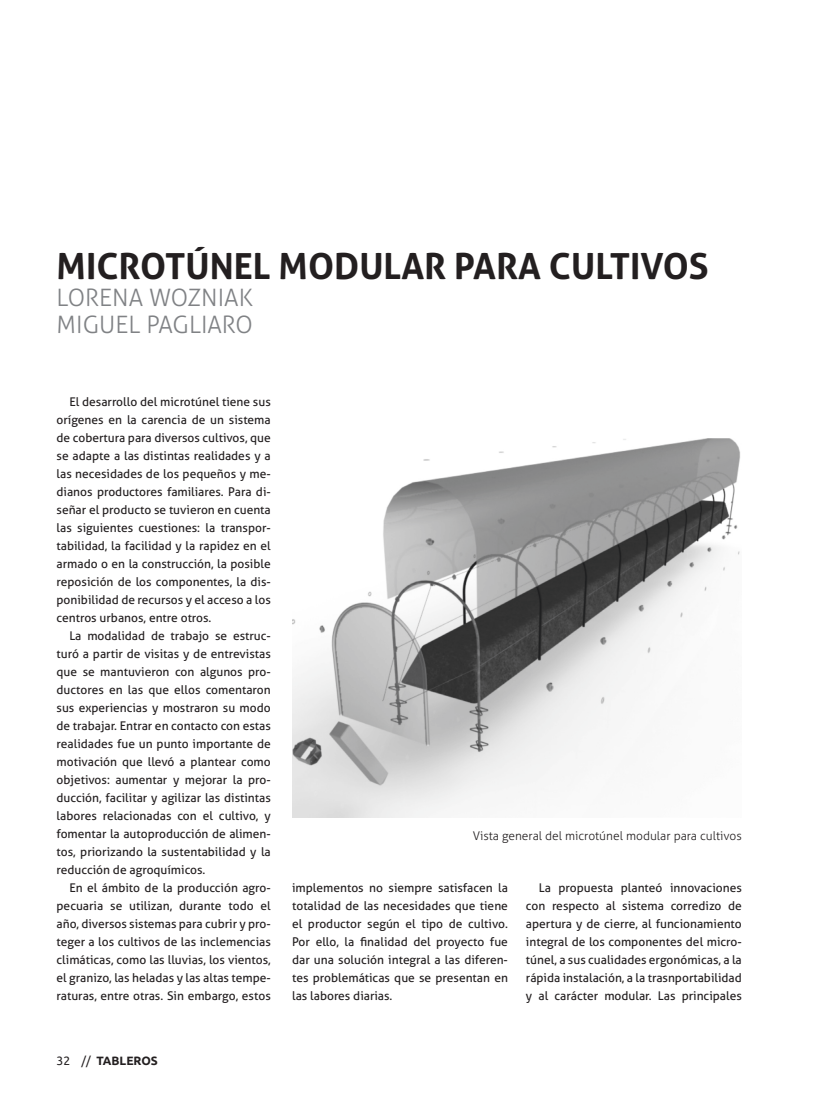
<style>
.page{position:relative;width:824px;height:1100px;background:#fff}
.page>*{position:absolute;margin:0;border:0;box-sizing:border-box;transform-origin:0 0}
.t1{font:700 36px "Aller";color:#231f20}
.t2{font:300 24px "Aller";letter-spacing:-.01em;color:#808285}
.t3{font:12px/18px "Aller";color:#231f20;text-align:justify}
.t4{font:300 12px "Aller";color:#231f20}
.t5{font:12px "Aller 2";color:#231f20}
.t6{font:700 12px "Ubuntu";color:#231f20}
.s1{font-weight:400}
</style>
<div class="page">
<img style="left:292px;top:438px;width:448px;height:379px">
<h1 class="t1" style="left:57px;top:244px;width:650px">MICROTÚNEL MODU LAR PARA CULTIVOS</h1>
<h2 class="t2" style="left:57px;top:283px;width:27px">Lorena</h2>
<h2 class="t2" style="left:149px;top:283px;width:105px">Wozniak</h2>
<h2 class="t2" style="left:57px;top:310px;width:33px">Miguel</h2>
<h2 class="t2" style="left:146px;top:310px;width:16px">Pagliaro</h2>
<p class="t3" style="left:57px;top:393px;width:216px;text-indent:13px">El desarrollo del microtúnel tiene sus orígenes en la carencia de un sistema de cobertura para diversos cultivos, que se adapte a las distintas realidades y a las necesidades de los pequeños y me&shy;dianos productores familiares. Para di&shy;señar el producto se tuvieron en cuenta las siguientes cuestiones: la transpor&shy;tabilidad, la facilidad y la rapidez en el armado o en la construcción, la posible reposición de los componentes, la dis&shy;ponibilidad de recursos y el acceso a los centros urbanos, entre otros.</p>
<p class="t3" style="left:57px;top:627px;width:216px;text-indent:13px">La modalidad de trabajo se estruc&shy;turó a partir de visitas y de entrevistas que se mantuvieron con algunos pro&shy;ductores en las que ellos comentaron sus experiencias y mostraron su modo de trabajar. Entrar en contacto con estas realidades fue un punto importante de motivación que llevó a plantear como objetivos: aumentar y mejorar la pro&shy;ducción, facilitar y agilizar las distintas labores relacionadas con el cultivo, y fomentar la autoproducción de alimen&shy;tos, priorizando la sustentabilidad y la reducción de agroquímicos.</p>
<p class="t3" style="left:57px;top:879px;width:216px;text-indent:13px">En el ámbito de la producción agro&shy;pecuaria se utilizan, durante todo el año, diversos sistemas para cubrir y pro&shy;teger a los cultivos de las inclemencias climáticas, como las lluvias, los vientos, el granizo, las heladas y las altas tempe&shy;raturas, entre otras. Sin embargo, estos</p>
<p class="t6" style="left:57px;top:1053px;width:103px"><span class="s1">32 //</span> TABLEROS</p>
<p class="t4" style="left:472px;top:828px;width:270px">Vista general del microtúnel modular para cultivos</p>
<p class="t3" style="left:292px;top:879px;width:217px">implementos no siempre satisfacen la totalidad de las necesidades que tiene el productor según el tipo de cultivo.</p>
<p class="t5" style="left:292px;top:934px;width:217px">Por ello, la finalidad del proyecto fue</p>
<p class="t3" style="left:292px;top:951px;width:217px">dar una solución integral a las diferen&shy;tes problemáticas que se presentan en las labores diarias.</p>
<p class="t3" style="left:525px;top:879px;width:217px;text-indent:13px">La propuesta planteó innovaciones con respecto al sistema corredizo de apertura y de cierre, al funcionamiento integral de los componentes del micro&shy;túnel, a sus cualidades ergonómicas, a la rápida instalación, a la trasnportabilidad y al carácter modular. Las principales</p>
</div>
